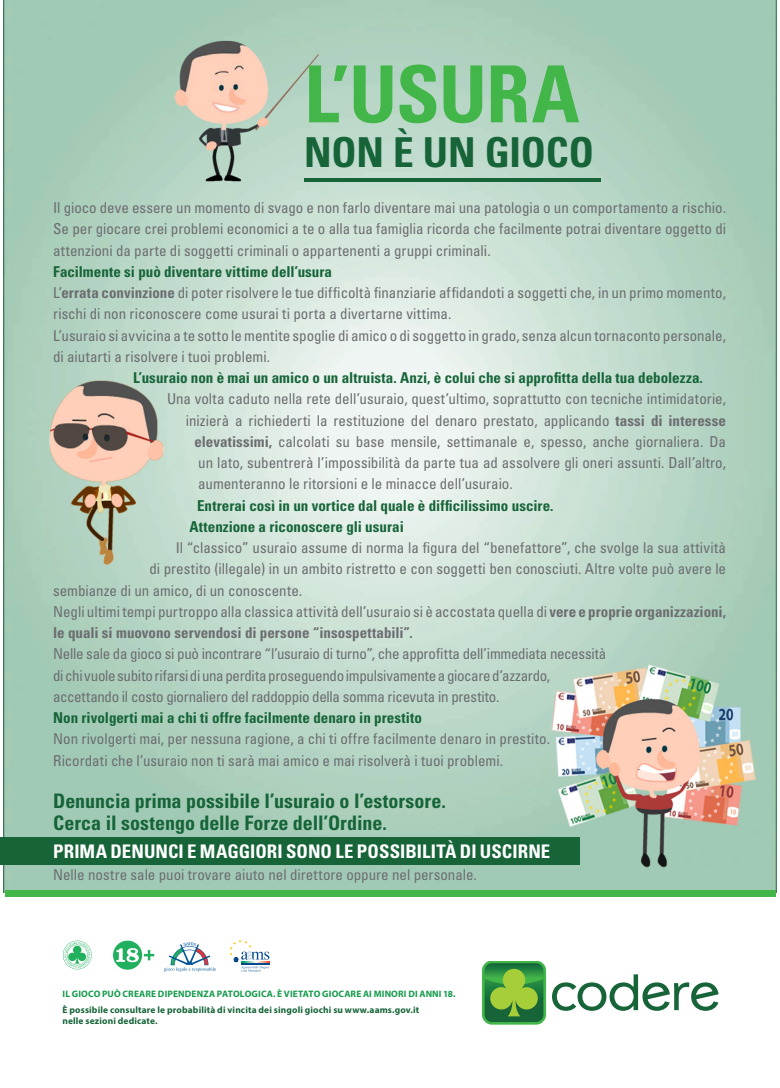
<style>
.page{position:relative;width:780px;height:1088px;background:#fff}
.page>*{position:absolute;margin:0;border:0;box-sizing:border-box;transform-origin:0 0}
.t1{font:700 condensed 78.75px "Univers LT Std";letter-spacing:-.01em;color:#42b649}
.t2{font:700 condensed 41.25px "Univers LT Std";letter-spacing:-.005em;color:#166438}
.t3{font:700 condensed 20px "Univers LT Std";color:#166438}
.t4{font:700 condensed 18.75px "Univers LT Std";letter-spacing:.005em;color:#fff}
.t5{font:condensed 15px/21.2px "Univers LT Std";color:#6c6d70}
.t6{font:700 condensed 15px "Univers LT Std";color:#166438}
.t7{font:condensed 15px/21.2px "Univers LT Std";letter-spacing:-.02em;color:#6c6d70}
.t8{font:700 condensed 15px/21.2px "Univers LT Std";color:#6c6d70}
.t9{font:700 9.38px "Myriad Pro";letter-spacing:.015em;color:#166438}
.t10{font:700 9.38px "Myriad Pro";letter-spacing:.02em;color:#159b4c}
.s1{font-weight:700}
.s2{font-weight:400}
</style>
<div class="page">
<img style="left:3px;top:0;width:773px;height:892px">
<div style="left:0;top:837px;width:579px;height:28px;background:#166438"></div>
<div style="left:5px;top:890px;width:770px;height:6px;background:#42b649"></div>
<svg style="left:552px;top:974px;width:166px;height:37px"></svg>
<svg style="left:482px;top:961px;width:64px;height:63px"></svg>
<svg style="left:484px;top:963px;width:59px;height:59px;background:#529b3b"></svg>
<svg style="left:63px;top:940px;width:29px;height:29px"></svg>
<svg style="left:113px;top:940px;width:41px;height:30px"></svg>
<svg style="left:164px;top:942px;width:52px;height:29px"></svg>
<svg style="left:229px;top:940px;width:40px;height:32px"></svg>
<img style="left:167px;top:35px;width:152px;height:153px">
<hr style="left:304px;top:178px;width:296px;height:4px;background:#166438">
<img style="left:3px;top:376px;width:196px;height:191px">
<img style="left:550px;top:663px;width:208px;height:206px">
<p class="t1" style="left:304px;top:46px;width:277px">L’USURA</p>
<p class="t2" style="left:304px;top:127px;width:291px">NON È UN GIOCO</p>
<p class="t5" style="left:53px;top:197px;width:674px;text-align:justify">Il gioco deve essere un momento di svago e non farlo diventare mai una patologia o un comportamento a rischio.<br>Se per giocare crei problemi economici a te o alla tua famiglia ricorda che facilmente potrai diventare oggetto di attenzioni da parte di soggetti criminali o appartenenti a gruppi criminali.</p>
<p class="t6" style="left:53px;top:262px;width:280px">Facilmente si può diventare vittime dell’usura</p>
<p class="t5" style="left:53px;top:282px;width:674px">L’<span class="s1">errata convinzione</span> di poter risolvere le tue difficoltà finanziarie affidandoti a soggetti che, in un primo momento, rischi di non riconoscere come usurai ti porta a divertarne vittima.</p>
<p class="t5" style="left:53px;top:324px;width:674px">L’usuraio si avvicina a te sotto le mentite spoglie di amico o di soggetto in grado, senza alcun tornaconto personale, di aiutarti a risolvere i tuoi problemi.</p>
<p class="t6" style="left:133px;top:369px;width:571px">L’usuraio non è mai un amico o un altruista. Anzi, è colui che si approfitta della tua debolezza.</p>
<p class="t5" style="left:167px;top:388px;width:560px">Una volta caduto nella rete dell’usuraio, quest’ultimo, soprattutto con tecniche intimidatorie,</p>
<p class="t5" style="left:186px;top:409px;width:542px">inizierà a richiederti la restituzione del denaro prestato, applicando <span class="s1">tassi di interesse</span></p>
<p class="t5" style="left:194px;top:431px;width:533px"><span class="s1">elevatissimi,</span> calcolati su base mensile, settimanale e, spesso, anche giornaliera. Da</p>
<p class="t5" style="left:198px;top:452px;width:529px">un lato, subentrerà l’impossibilità da parte tua ad assolvere gli oneri assunti. Dall’altro,</p>
<p class="t5" style="left:198px;top:473px;width:316px">aumenteranno le ritorsioni e le minacce dell’usuraio.</p>
<p class="t6" style="left:197px;top:496px;width:358px">Entrerai così in un vortice dal quale è difficilissimo uscire.</p>
<p class="t6" style="left:189px;top:517px;width:216px">Attenzione a riconoscere gli usurai</p>
<p class="t5" style="left:176px;top:537px;width:551px">Il “classico” usuraio assume di norma la figura del “benefattore”, che svolge la sua attività</p>
<p class="t5" style="left:149px;top:558px;width:578px">di prestito (illegale) in un ambito ristretto e con soggetti ben conosciuti. Altre volte può avere le</p>
<p class="t5" style="left:53px;top:579px;width:250px">sembianze di un amico, di un conoscente.</p>
<p class="t8" style="left:53px;top:601px;width:674px"><span class="s2">Negli ultimi tempi purtroppo alla classica attività dell’usuraio si è accostata quella di</span> vere e proprie organizzazioni, le quali si muovono servendosi di persone “insospettabili”.</p>
<p class="t7" style="left:53px;top:643px;width:554px">Nelle sale da gioco si può incontrare “l’usuraio di turno”, che approfitta dell’immediata necessità</p>
<p class="t7" style="left:53px;top:664px;width:498px">di chi vuole subito rifarsi di una perdita proseguendo impulsivamente a giocare d’azzardo, accettando il costo giornaliero del raddoppio della somma ricevuta in prestito.</p>
<p class="t6" style="left:53px;top:709px;width:370px">Non rivolgerti mai a chi ti offre facilmente denaro in prestito</p>
<p class="t5" style="left:53px;top:728px;width:498px">Non rivolgerti mai, per nessuna ragione, a chi ti offre facilmente denaro in prestito.</p>
<p class="t5" style="left:53px;top:749px;width:451px">Ricordati che l’usuraio non ti sarà mai amico e mai risolverà i tuoi problemi.</p>
<p class="t3" style="left:53px;top:789px;width:394px">Denuncia prima possibile l’usuraio o l’estorsore.</p>
<p class="t3" style="left:53px;top:810px;width:335px">Cerca il sostengo delle Forze dell’Ordine.</p>
<p class="t4" style="left:53px;top:840px;width:498px">PRIMA DENUNCI E MAGGIORI SONO LE POSSIBILITÀ DI USCIRNE</p>
<p class="t5" style="left:53px;top:863px;width:425px">Nelle nostre sale puoi trovare aiuto nel direttore oppure nel personale.</p>
<p class="t10" style="left:62px;top:987px;width:394px">IL GIOCO PUÒ CREARE DIPENDENZA PATOLOGICA. È VIETATO GIOCARE AI MINORI DI ANNI 18.</p>
<p class="t9" style="left:62px;top:1003px;width:358px">È possibile consultare le probabilità di vincita dei singoli giochi su www.aams.gov.it</p>
<p class="t9" style="left:62px;top:1015px;width:97px">nelle sezioni dedicate.</p>
</div>
